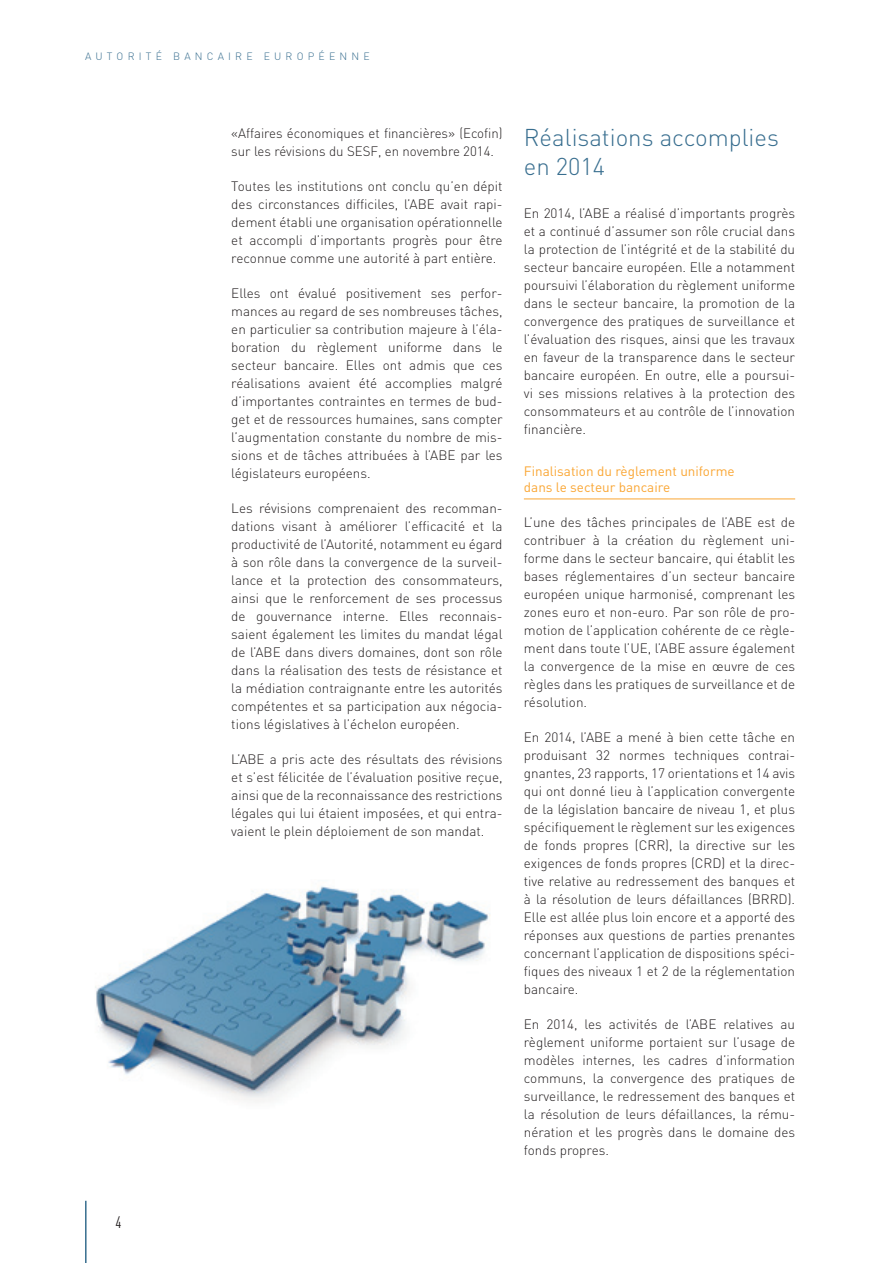
<style>
.page{position:relative;width:893px;height:1263px;background:#fff}
.page>*{position:absolute;margin:0;border:0;box-sizing:border-box;transform-origin:0 0}
.title2{font:300 24px/28.8px "DIN Pro";color:#386e8f}
.t1{font:condensed 16.5px "DIN Pro";color:#231f20}
.body{font:300 13.5px/18px "DIN Pro";color:#231f20;text-align:justify}
.title4{font:13.5px/16.2px "DIN Pro";color:#faa633}
.t2{font:300 10.5px "DIN Pro";letter-spacing:.4em;color:#386e8f}
</style>
<div class="page">
<hr style="left:85px;top:1201px;width:2px;height:62px;background:#386e8f">
<hr style="left:524px;top:498px;width:271px;height:1px;background:#faa633">
<img style="left:95px;top:886px;width:395px;height:216px">
<p class="t2" style="left:85px;top:49px;width:286px">AUTORITÉ BANCAIRE EUROPÉENNE</p>
<p class="t1" style="left:116px;top:1212px;width:7px">4</p>
<p class="body" style="left:231px;top:123px;width:273px">«Affaires économiques et financières» (Ecofin) sur les révisions du SESF, en novembre 2014.</p>
<p class="body" style="left:231px;top:176px;width:273px">Toutes les institutions ont conclu qu’en dépit des circonstances difficiles, l’ABE avait rapi‑ dement établi une organisation opérationnelle et accompli d’importants progrès pour être reconnue comme une autorité à part entière.</p>
<p class="body" style="left:231px;top:283px;width:273px">Elles ont évalué positivement ses perfor‑ mances au regard de ses nombreuses tâches, en particulier sa contribution majeure à l’éla‑ boration du règlement uniforme dans le secteur bancaire. Elles ont admis que ces réalisations avaient été accomplies malgré d’importantes contraintes en termes de bud‑ get et de ressources humaines, sans compter l’augmentation constante du nombre de mis‑ sions et de tâches attribuées à l’ABE par les législateurs européens.</p>
<p class="body" style="left:231px;top:498px;width:273px">Les révisions comprenaient des recomman‑ dations visant à améliorer l’efficacité et la productivité de l’Autorité, notamment eu égard à son rôle dans la convergence de la surveil‑ lance et la protection des consommateurs, ainsi que le renforcement de ses processus de gouvernance interne. Elles reconnais‑ saient également les limites du mandat légal de l’ABE dans divers domaines, dont son rôle dans la réalisation des tests de résistance et la médiation contraignante entre les autorités compétentes et sa participation aux négocia‑ tions législatives à l’échelon européen.</p>
<p class="body" style="left:231px;top:749px;width:273px">L’ABE a pris acte des résultats des révisions et s’est félicitée de l’évaluation positive reçue, ainsi que de la reconnaissance des restrictions légales qui lui étaient imposées, et qui entra‑ vaient le plein déploiement de son mandat.</p>
<p class="title2" style="left:524px;top:122px;width:256px">Réalisations accomplies en 2014</p>
<p class="body" style="left:524px;top:204px;width:273px">En 2014, l’ABE a réalisé d’importants progrès et a continué d’assumer son rôle crucial dans la protection de l’intégrité et de la stabilité du secteur bancaire européen. Elle a notamment poursuivi l’élaboration du règlement uniforme dans le secteur bancaire, la promotion de la convergence des pratiques de surveillance et l’évaluation des risques, ainsi que les travaux en faveur de la transparence dans le secteur bancaire européen. En outre, elle a poursui‑ vi ses missions relatives à la protection des consommateurs et au contrôle de l’innovation financière.</p>
<p class="title4" style="left:524px;top:462px;width:212px">Finalisation du règlement uniforme dans le secteur bancaire</p>
<p class="body" style="left:524px;top:513px;width:273px">L’une des tâches principales de l’ABE est de contribuer à la création du règlement uni‑ forme dans le secteur bancaire, qui établit les bases réglementaires d’un secteur bancaire européen unique harmonisé, comprenant les zones euro et non‑euro. Par son rôle de pro‑ motion de l’application cohérente de ce règle‑ ment dans toute l’UE, l’ABE assure également la convergence de la mise en œuvre de ces règles dans les pratiques de surveillance et de résolution.</p>
<p class="body" style="left:524px;top:728px;width:273px">En 2014, l’ABE a mené à bien cette tâche en produisant 32 normes techniques contrai‑ gnantes, 23 rapports, 17 orientations et 14 avis qui ont donné lieu à l’application convergente de la législation bancaire de niveau 1, et plus spécifiquement le règlement sur les exigences de fonds propres (CRR), la directive sur les exigences de fonds propres (CRD) et la direc‑ tive relative au redressement des banques et à la résolution de leurs défaillances (BRRD).<br>Elle est allée plus loin encore et a apporté des réponses aux questions de parties prenantes concernant l’application de dispositions spéci‑ fiques des niveaux 1 et 2 de la réglementation bancaire.</p>
<p class="body" style="left:524px;top:1015px;width:273px">En 2014, les activités de l’ABE relatives au règlement uniforme portaient sur l’usage de modèles internes, les cadres d’information communs, la convergence des pratiques de surveillance, le redressement des banques et la résolution de leurs défaillances, la rému‑ nération et les progrès dans le domaine des fonds propres.</p>
</div>
